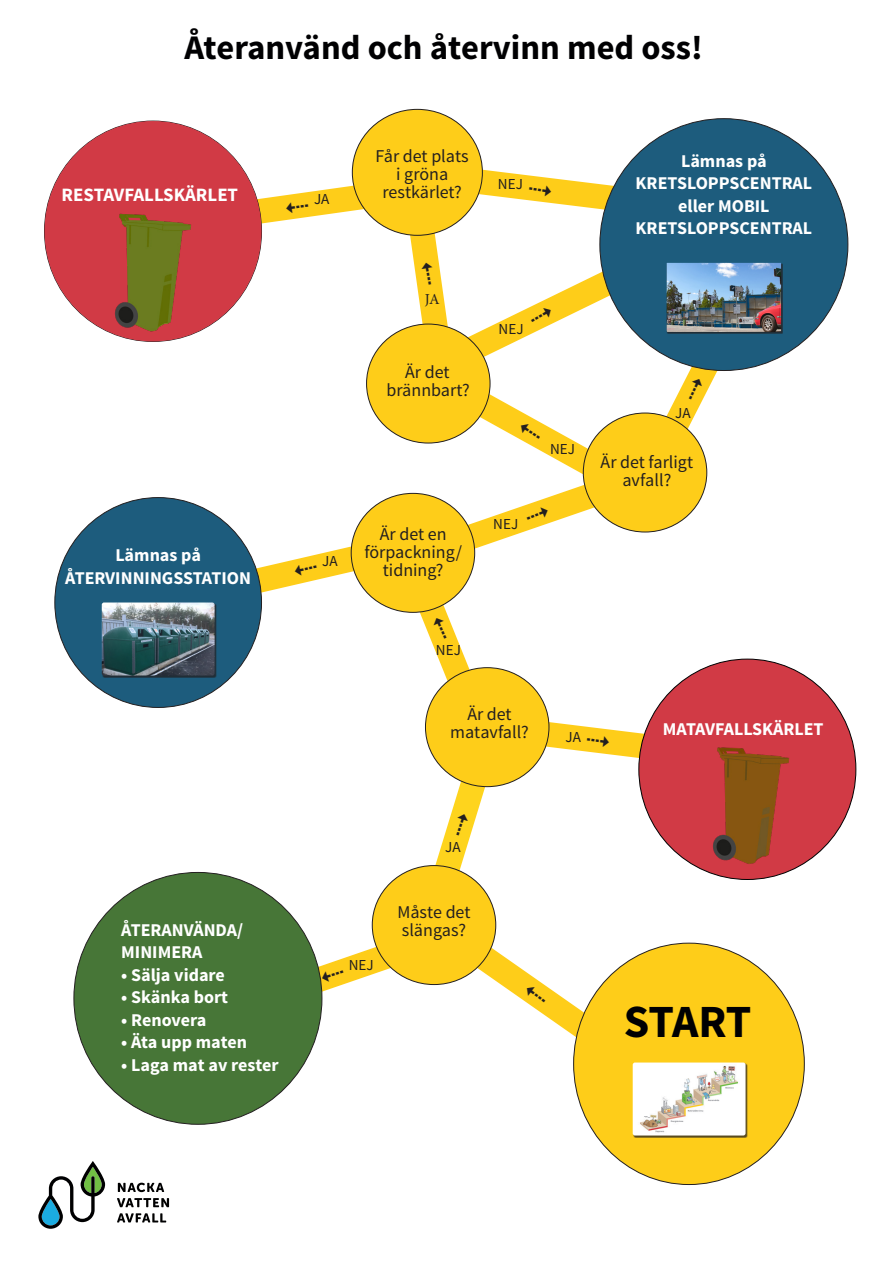
<style>
.page{position:relative;width:893px;height:1263px;background:#fff}
.page>*{position:absolute;margin:0;border:0;box-sizing:border-box;transform-origin:0 0}
.t1{font:700 46.05px "Source Sans Pro";letter-spacing:-.02em;color:#000002}
.t2{font:700 34.5px "Source Sans Pro";color:#000002}
.t3{font:700 18.9px "Source Sans Pro";color:#fff}
.t4{font:700 18px/22.5px "Source Sans Pro";color:#fff}
.t5{font:18px/18px "Source Sans Pro";color:#231f20;text-align:center}
.t6{font:15.3px "Source Sans Pro";color:#231f20}
.t7{font:15.3px "Minion Pro";color:#231f20}
</style>
<div class="page">
<div style="left:574px;top:943px;width:230px;height:241px;background:#fecd19;border-radius:50%"></div>
<div style="left:633px;top:1063px;width:114px;height:75px;background:#231f20;opacity:.75"></div>
<img style="left:633px;top:1062px;width:112px;height:73px">
<div style="left:372px;top:865px;width:124px;height:119px;background:#fecd19;border-radius:50%"></div>
<div style="left:74px;top:872px;width:248px;height:252px;background:#477637;border-radius:50%"></div>
<div style="left:425px;top:668px;width:124px;height:119px;background:#fecd19;border-radius:50%"></div>
<div style="left:639px;top:659px;width:217px;height:220px;background:#d13a45;border-radius:50%"></div>
<img style="left:713px;top:747px;width:76px;height:117px">
<div style="left:351px;top:493px;width:124px;height:119px;background:#fecd19;border-radius:50%"></div>
<div style="left:55px;top:498px;width:207px;height:209px;background:#1d5c7d;border-radius:50%"></div>
<div style="left:102px;top:603px;width:114px;height:75px;background:#231f20;opacity:.75"></div>
<img style="left:102px;top:602px;width:113px;height:73px">
<div style="left:600px;top:119px;width:248px;height:251px;background:#1d5c7d;border-radius:50%"></div>
<div style="left:667px;top:264px;width:116px;height:70px;background:#231f20;opacity:.75"></div>
<img style="left:751px;top:263px;width:30px;height:69px">
<div style="left:367px;top:324px;width:123px;height:119px;background:#fecd19;border-radius:50%"></div>
<div style="left:352px;top:109px;width:130px;height:126px;background:#fecd19;border-radius:50%"></div>
<div style="left:44px;top:121px;width:218px;height:220px;background:#d13a45;border-radius:50%"></div>
<img style="left:115px;top:213px;width:76px;height:119px">
<svg style="left:118px;top:1183px;width:46px;height:9px"></svg>
<svg style="left:117px;top:1198px;width:52px;height:9px"></svg>
<svg style="left:117px;top:1213px;width:49px;height:9px"></svg>
<svg style="left:38px;top:1161px;width:67px;height:68px"></svg>
<svg style="left:476px;top:947px;width:150px;height:115px"></svg>
<svg style="left:297px;top:924px;width:154px;height:79px"></svg>
<svg style="left:429px;top:745px;width:74px;height:147px"></svg>
<svg style="left:536px;top:718px;width:116px;height:45px"></svg>
<svg style="left:197px;top:543px;width:173px;height:63px"></svg>
<svg style="left:250px;top:183px;width:126px;height:48px"></svg>
<svg style="left:394px;top:166px;width:357px;height:541px"></svg>
<h1 class="t2" style="left:185px;top:25px;width:520px">Återanvänd och återvinn med oss!</h1>
<h4 class="t3" style="left:62px;top:182px;width:178px">RESTAVFALLSKÄRLET</h4>
<p class="t6" style="left:314px;top:190px;width:17px">JA</p>
<h4 class="t4" style="left:115px;top:544px;width:87px">Lämnas på</h4>
<h4 class="t4" style="left:65px;top:567px;width:187px">ÅTERVINNINGSSTATION</h4>
<p class="t6" style="left:322px;top:551px;width:17px">JA</p>
<h3 class="t5" style="left:376px;top:147px;width:95px">Får det plats i gröna restkärlet?</h3>
<p class="t6" style="left:498px;top:175px;width:26px">NEJ</p>
<p class="t7" style="left:425px;top:289px;width:17px">JA</p>
<h3 class="t5" style="left:386px;top:363px;width:85px">Är det brännbart?</h3>
<p class="t6" style="left:499px;top:319px;width:26px">NEJ</p>
<h3 class="t5" style="left:364px;top:525px;width:99px">Är det en förpackning/ tidning?</h3>
<p class="t6" style="left:493px;top:514px;width:26px">NEJ</p>
<h4 class="t4" style="left:636px;top:150px;width:178px;text-align:center">Lämnas på<br>KRETSLOPPSCENTRAL eller MOBIL<br>KRETSLOPPSCENTRAL</h4>
<p class="t6" style="left:550px;top:439px;width:26px">NEJ</p>
<p class="t6" style="left:675px;top:404px;width:17px">JA</p>
<h3 class="t5" style="left:601px;top:453px;width:94px">Är det farligt avfall?</h3>
<p class="t6" style="left:436px;top:641px;width:26px">NEJ</p>
<h3 class="t5" style="left:450px;top:705px;width:80px">Är det matavfall?</h3>
<p class="t6" style="left:565px;top:727px;width:17px">JA</p>
<h4 class="t4" style="left:663px;top:718px;width:162px">MATAVFALLSKÄRLET</h4>
<h4 class="t4" style="left:121px;top:919px;width:124px">ÅTERANVÄNDA/<br>MINIMERA</h4>
<p class="t4" style="left:121px;top:964px;width:105px">• Sälja vidare</p>
<p class="t4" style="left:121px;top:986px;width:108px">• Skänka bort</p>
<p class="t4" style="left:121px;top:1009px;width:87px">• Renovera</p>
<p class="t4" style="left:121px;top:1031px;width:127px">• Äta upp maten</p>
<p class="t4" style="left:121px;top:1054px;width:159px">• Laga mat av rester</p>
<p class="t6" style="left:349px;top:955px;width:26px">NEJ</p>
<p class="t6" style="left:445px;top:838px;width:17px">JA</p>
<h3 class="t5" style="left:397px;top:903px;width:74px;text-align:left">Måste det slängas?</h3>
<h2 class="t1" style="left:624px;top:992px;width:129px">START</h2>
</div>
